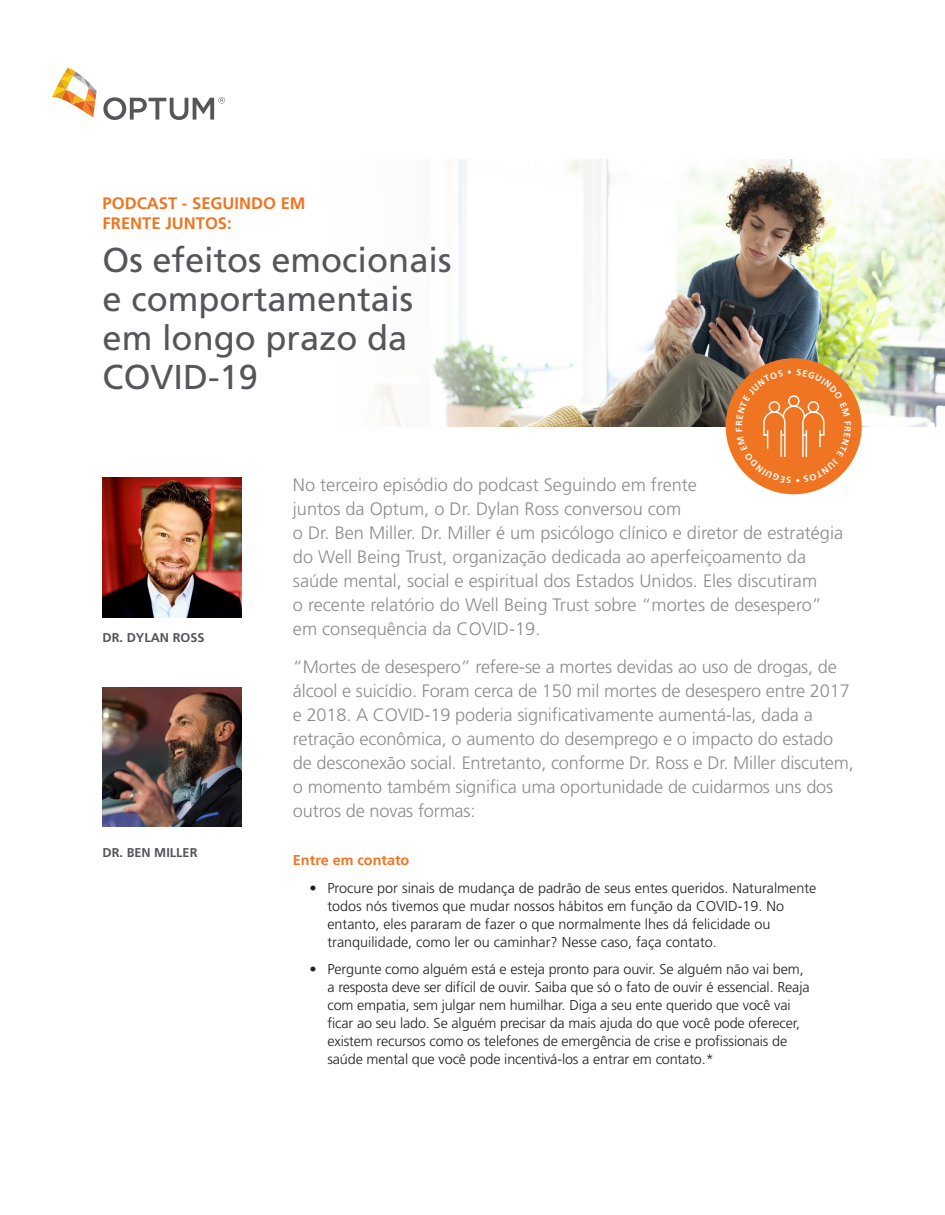
<style>
.page{position:relative;width:945px;height:1215px;background:#fff}
.page>*{position:absolute;margin:0;border:0;box-sizing:border-box;transform-origin:0 0}
.t1{font:34.5px/39px "Frutiger LT Std";color:#55565a}
.t2{font:300 18px/24px "Frutiger LT Std";letter-spacing:-.01em;color:#8c8c8f}
.t3{font:700 16.65px/20.2px "Frutiger LT Std";color:#ee7622}
.t4{font:300 14.25px/18px "Frutiger LT Std";letter-spacing:-.01em;color:#231f20}
.t5{font:700 14.25px "Frutiger LT Std";color:#f07523}
.t6{font:700 12.75px "Frutiger LT Std";color:#55565a}
</style>
<div class="page">
<svg style="left:52px;top:68px;width:45px;height:49px"></svg>
<svg style="left:103px;top:97px;width:122px;height:23px"></svg>
<img style="left:375px;top:159px;width:570px;height:267px">
<img style="left:103px;top:688px;width:139px;height:139px">
<img style="left:103px;top:478px;width:139px;height:139px">
<div style="left:726px;top:358px;width:136px;height:136px;background:#f07523;border-radius:50%"></div>
<svg style="left:736px;top:369px;width:115px;height:114px"></svg>
<p class="t3" style="left:103px;top:193px;width:205px">PODCAST - SEGUINDO EM<br>FRENTE JUNTOS:</p>
<h1 class="t1" style="left:103px;top:241px;width:350px">Os efeitos emocionais e comportamentais em longo prazo da<br>COVID-19</h1>
<p class="t6" style="left:103px;top:630px;width:104px">DR. DYLAN ROSS</p>
<p class="t6" style="left:103px;top:845px;width:96px">DR. BEN MILLER</p>
<p class="t2" style="left:293px;top:473px;width:552px">No terceiro episódio do podcast Seguindo em frente<br>juntos da Optum, o Dr. Dylan Ross conversou com<br>o Dr. Ben Miller. Dr. Miller é um psicólogo clínico e diretor de estratégia do Well Being Trust, organização dedicada ao aperfeiçoamento da saúde mental, social e espiritual dos Estados Unidos. Eles discutiram<br>o recente relatório do Well Being Trust sobre “mortes de desespero” em consequência da COVID-19.</p>
<p class="t2" style="left:293px;top:655px;width:562px">“Mortes de desespero” refere-se a mortes devidas ao uso de drogas, de álcool e suicídio. Foram cerca de 150 mil mortes de desespero entre 2017 e 2018. A COVID-19 poderia significativamente aumentá-las, dada a retração econômica, o aumento do desemprego e o impacto do estado de desconexão social. Entretanto, conforme Dr. Ross e Dr. Miller discutem, o momento também significa uma oportunidade de cuidarmos uns dos outros de novas formas:</p>
<p class="t5" style="left:293px;top:852px;width:118px">Entre em contato</p>
<p class="t4" style="left:327px;top:879px;width:490px;text-indent:-18px">• Procure por sinais de mudança de padrão de seus entes queridos. Naturalmente todos nós tivemos que mudar nossos hábitos em função da COVID-19. No entanto, eles pararam de fazer o que normalmente lhes dá felicidade ou tranquilidade, como ler ou caminhar? Nesse caso, faça contato.</p>
<p class="t4" style="left:327px;top:960px;width:484px;text-indent:-18px">• Pergunte como alguém está e esteja pronto para ouvir. Se alguém não vai bem, a resposta deve ser difícil de ouvir. Saiba que só o fato de ouvir é essencial. Reaja com empatia, sem julgar nem humilhar. Diga a seu ente querido que você vai ficar ao seu lado. Se alguém precisar da mais ajuda do que você pode oferecer, existem recursos como os telefones de emergência de crise e profissionais de saúde mental que você pode incentivá-los a entrar em contato.*</p>
</div>
